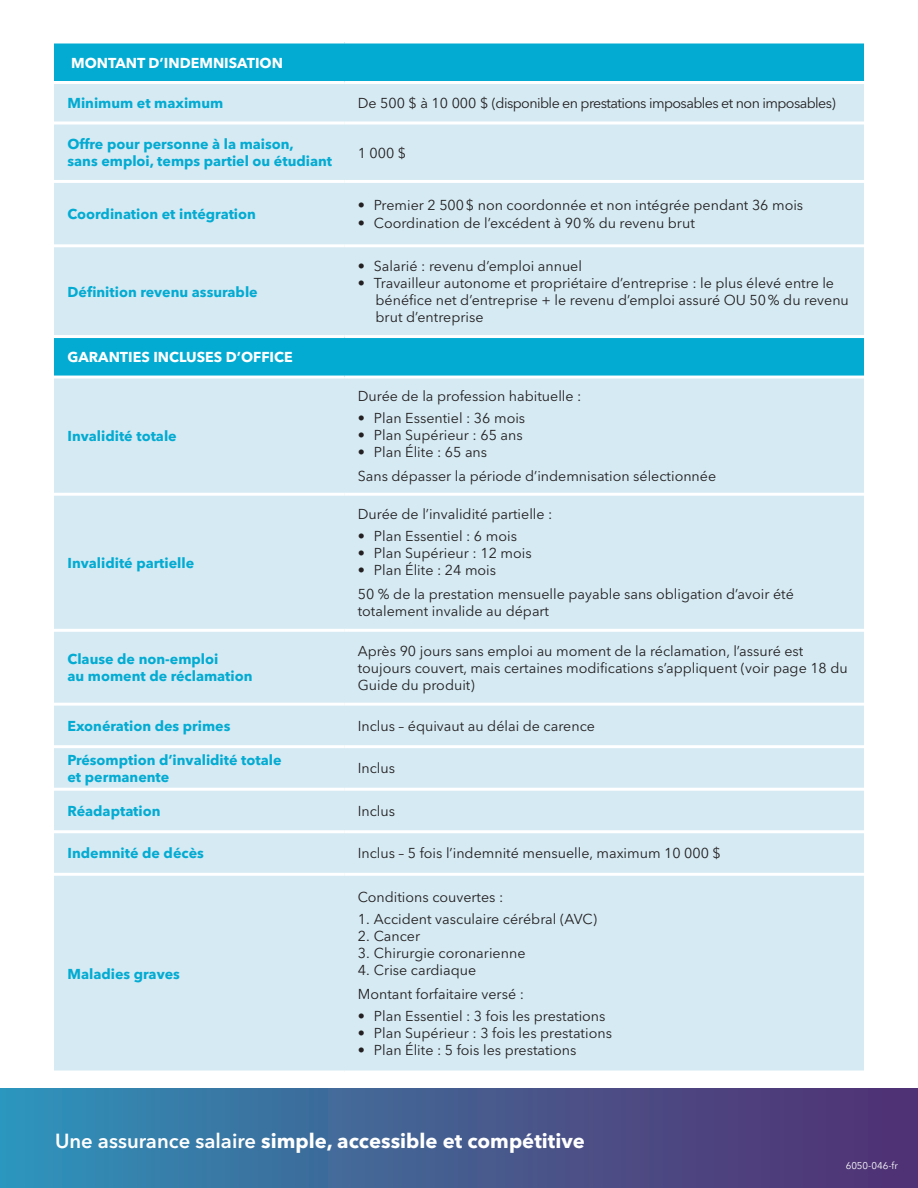
<style>
.page{position:relative;width:918px;height:1188px;background:#fff}
.page>*{position:absolute;margin:0;border:0;box-sizing:border-box;transform-origin:0 0}
.t1{font:700 20.25px "Avenir Next LT Pro";color:#fff}
.t2{font:14.25px/17.1px "Avenir Next LT Pro";color:#231f20}
.t3{font:700 14.25px/17.1px "Avenir Next LT Pro";color:#03abd2}
.t4{font:14.25px "Avenir Next LT Pro";letter-spacing:-.04em;color:#231f20}
.t5{font:700 14.25px "Avenir Next LT Pro";color:#fff}
.t6{font:9.75px "Avenir Next LT Pro";color:#fff}
.s1{font-weight:600}
</style>
<div class="page">
<div style="left:0;top:1089px;width:918px;height:99px;background:linear-gradient(to right,#3191b7,#552c6e)"></div>
<div style="left:54px;top:44px;width:810px;height:37px;background:#03abd2"></div>
<div style="left:54px;top:84px;width:810px;height:987px;background:#d5eaf3"></div>
<svg style="left:54px;top:43px;width:290px;height:1px"></svg>
<svg style="left:344px;top:42px;width:520px;height:2px"></svg>
<hr style="left:54px;top:122px;width:290px;height:2px;background:#fff">
<hr style="left:344px;top:122px;width:520px;height:2px;background:#fff">
<hr style="left:54px;top:180px;width:290px;height:3px;background:#fff">
<hr style="left:344px;top:180px;width:520px;height:3px;background:#fff">
<hr style="left:54px;top:244px;width:290px;height:3px;background:#fff">
<hr style="left:344px;top:244px;width:520px;height:3px;background:#fff">
<hr style="left:54px;top:335px;width:290px;height:3px;background:#fff">
<hr style="left:344px;top:335px;width:520px;height:3px;background:#fff">
<hr style="left:54px;top:376px;width:290px;height:3px;background:#fff">
<hr style="left:344px;top:376px;width:520px;height:3px;background:#fff">
<hr style="left:54px;top:493px;width:290px;height:3px;background:#fff">
<hr style="left:344px;top:493px;width:520px;height:3px;background:#fff">
<hr style="left:54px;top:629px;width:290px;height:3px;background:#fff">
<hr style="left:344px;top:629px;width:520px;height:3px;background:#fff">
<hr style="left:54px;top:703px;width:290px;height:3px;background:#fff">
<hr style="left:344px;top:703px;width:520px;height:3px;background:#fff">
<hr style="left:54px;top:745px;width:290px;height:3px;background:#fff">
<hr style="left:344px;top:745px;width:520px;height:3px;background:#fff">
<hr style="left:54px;top:788px;width:290px;height:3px;background:#fff">
<hr style="left:344px;top:788px;width:520px;height:3px;background:#fff">
<hr style="left:54px;top:830px;width:290px;height:3px;background:#fff">
<hr style="left:344px;top:830px;width:520px;height:3px;background:#fff">
<hr style="left:54px;top:873px;width:290px;height:3px;background:#fff">
<hr style="left:344px;top:873px;width:520px;height:3px;background:#fff">
<p class="t5" style="left:71px;top:54px;width:213px">MONTANT D’INDEMNISATION</p>
<p class="t3" style="left:68px;top:94px;width:157px">Minimum et maximum</p>
<p class="t4" style="left:358px;top:95px;width:480px">De 500 $ à 10 000 $ (disponible en prestations imposables et non imposables)</p>
<p class="t3" style="left:68px;top:135px;width:266px">Offre pour personne à la maison,<br>sans emploi, temps partiel ou étudiant</p>
<p class="t2" style="left:358px;top:144px;width:50px">1 000 $</p>
<p class="t3" style="left:68px;top:205px;width:190px">Coordination et intégration</p>
<p class="t2" style="left:358px;top:197px;width:447px">• Premier 2 500$ non coordonnée et non intégrée pendant 36 mois</p>
<p class="t2" style="left:358px;top:214px;width:339px">• Coordination de l’excédent à 90% du revenu brut</p>
<p class="t3" style="left:67px;top:283px;width:192px">Définition revenu assurable</p>
<p class="t5" style="left:67px;top:348px;width:227px">GARANTIES INCLUSES D’OFFICE</p>
<p class="t3" style="left:67px;top:427px;width:111px">Invalidité totale</p>
<p class="t3" style="left:67px;top:554px;width:128px">Invalidité partielle</p>
<p class="t2" style="left:358px;top:257px;width:226px">• Salarié : revenu d’emploi annuel</p>
<p class="t2" style="left:376px;top:274px;width:475px;text-indent:-18px">• Travailleur autonome et propriétaire d’entreprise : le plus élevé entre le bénéfice net d’entreprise + le revenu d’emploi assuré OU 50% du revenu brut d’entreprise</p>
<p class="t2" style="left:358px;top:388px;width:225px">Durée de la profession habituelle :</p>
<p class="t2" style="left:358px;top:409px;width:169px">• Plan Essentiel : 36 mois</p>
<p class="t2" style="left:358px;top:426px;width:166px">• Plan Supérieur : 65 ans</p>
<p class="t2" style="left:358px;top:440px;width:360px;line-height:23.9px">• Plan Élite : 65 ans<br>Sans dépasser la période d’indemnisation sélectionnée</p>
<p class="t2" style="left:358px;top:506px;width:196px">Durée de l’invalidité partielle :</p>
<p class="t2" style="left:358px;top:527px;width:161px">• Plan Essentiel : 6 mois</p>
<p class="t2" style="left:358px;top:544px;width:175px">• Plan Supérieur : 12 mois</p>
<p class="t2" style="left:358px;top:558px;width:438px;line-height:23.9px">• Plan Élite : 24 mois<br>50 % de la prestation mensuelle payable sans obligation d’avoir été</p>
<p class="t2" style="left:358px;top:602px;width:193px">totalement invalide au départ</p>
<p class="t3" style="left:67px;top:650px;width:187px">Clause de non-emploi<br>au moment de réclamation</p>
<p class="t2" style="left:358px;top:642px;width:492px">Après 90 jours sans emploi au moment de la réclamation, l’assuré est toujours couvert, mais certaines modifications s’appliquent (voir page 18 du<br>Guide du produit)</p>
<p class="t3" style="left:67px;top:717px;width:165px">Exonération des primes</p>
<p class="t2" style="left:358px;top:717px;width:239px">Inclus – équivaut au délai de carence</p>
<p class="t3" style="left:67px;top:751px;width:216px">Présomption d’invalidité totale et permanente</p>
<p class="t2" style="left:358px;top:760px;width:39px">Inclus</p>
<p class="t3" style="left:67px;top:802px;width:95px">Réadaptation</p>
<p class="t2" style="left:358px;top:802px;width:39px">Inclus</p>
<p class="t3" style="left:67px;top:845px;width:138px">Indemnité de décès</p>
<p class="t2" style="left:358px;top:845px;width:365px">Inclus – 5 fois l’indemnité mensuelle, maximum 10 000 $</p>
<p class="t3" style="left:67px;top:965px;width:114px">Maladies graves</p>
<p class="t2" style="left:358px;top:889px;width:147px">Conditions couvertes :</p>
<p class="t2" style="left:358px;top:910px;width:241px">1. Accident vasculaire cérébral (AVC)</p>
<p class="t2" style="left:358px;top:927px;width:64px">2. Cancer</p>
<p class="t2" style="left:358px;top:944px;width:169px">3. Chirurgie coronarienne</p>
<p class="t2" style="left:358px;top:958px;width:168px;line-height:23.9px">4. Crise cardiaque<br>Montant forfaitaire versé :</p>
<p class="t2" style="left:358px;top:1007px;width:249px">• Plan Essentiel : 3 fois les prestations</p>
<p class="t2" style="left:358px;top:1024px;width:256px">• Plan Supérieur : 3 fois les prestations</p>
<p class="t2" style="left:358px;top:1041px;width:220px">• Plan Élite : 5 fois les prestations</p>
<h1 class="t1" style="left:55px;top:1128px;width:531px"><span class="s1">Une assurance salaire</span> simple, accessible et compétitive</h1>
<p class="t6" style="left:846px;top:1160px;width:54px">6050-046-fr</p>
</div>
